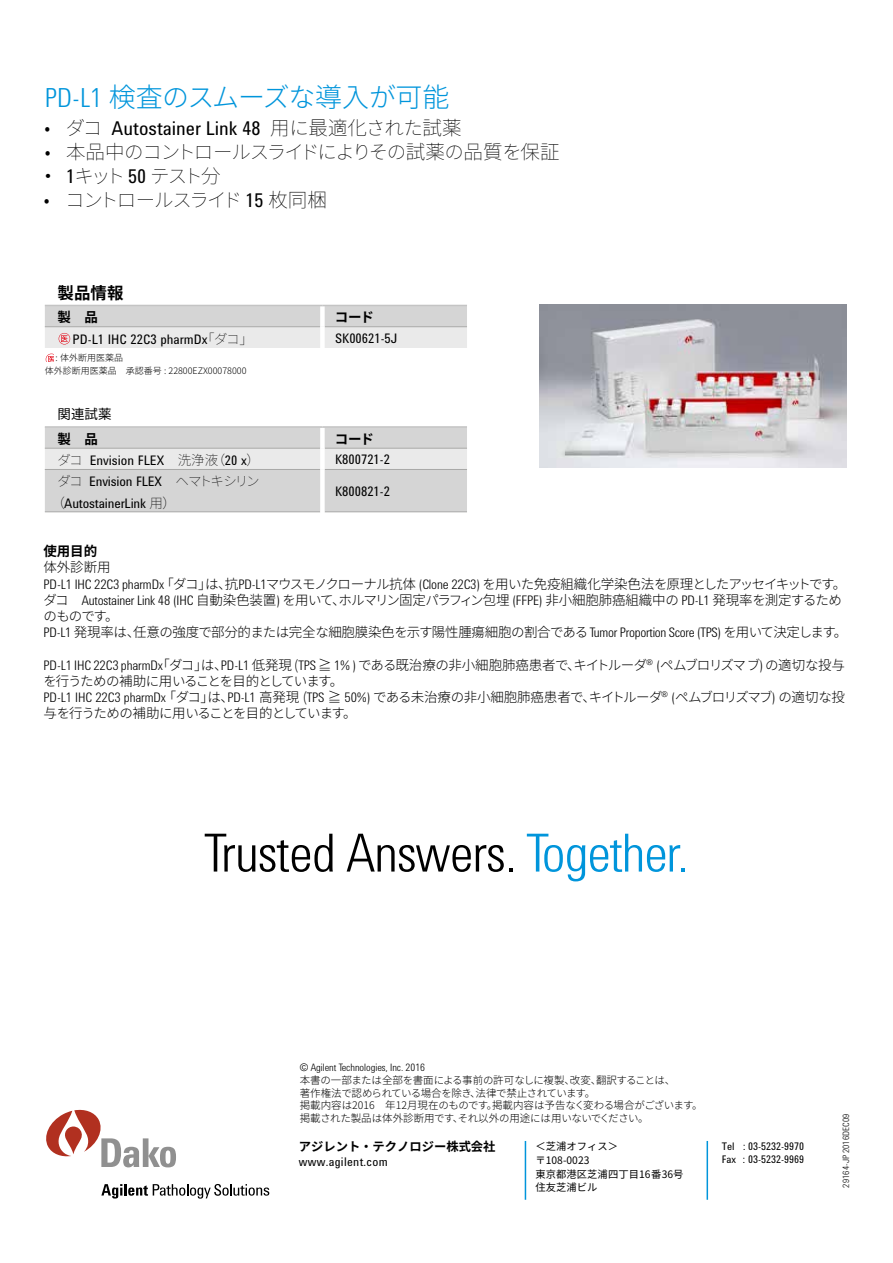
<style>
.page{position:relative;width:893px;height:1263px;background:#fff}
.page>*{position:absolute;margin:0;border:0;box-sizing:border-box;transform-origin:0 0}
.t1{font:300 54px "Agilent Condensed CFF";letter-spacing:-.01em;color:#000}
.t2{font:300 27px "Noto Sans CJ Kjp";letter-spacing:-.02em;color:#0095db}
.t3{font:100 19.5px "Noto Sans CJ Kjp";letter-spacing:-.07em;color:#000}
.t4{font:19.5px "Agilent Condensed CFF";color:#000}
.t5{font:700 16.5px "Noto Sans CJ Kjp";color:#000}
.t6{font:300 13.5px/16.2px "Noto Sans CJ Kjp";letter-spacing:-.035em;color:#000}
.t7{font:13.5px/21.5px "Agilent Condensed CFF";color:#000}
.t8{font:700 13.5px "Noto Sans CJ Kjp";letter-spacing:-.01em;color:#000}
.t9{font:13.5px "Noto Sans CJ Kjp";color:#000}
.t10{font:700 12.3px "Noto Sans CJ Kjp";color:#000}
.t11{font:12.3px "Agilent Condensed CFF";letter-spacing:.025em;color:#000}
.t12{font:10.8px/13.8px "Agilent Condensed CFF";color:#000}
.t13{font:300 10.5px/12.6px "Noto Sans CJ Kjp";letter-spacing:-.02em;color:#000}
.t14{font:300 10.5px "Agilent Condensed CFF";color:#000}
.t15{font:10.35px/13.8px "Noto Sans CJ Kjp";color:#000}
.t16{font:300 9px/12.3px "Noto Sans CJ Kjp";color:#000}
.t17{font:300 9px "Agilent Condensed CFF";letter-spacing:.01em;color:#000}
.s1{font-family:"Agilent Condensed CFF"}
.s2{font-family:"Noto Sans CJ Kjp";font-weight:100}
.s3{font-family:"Agilent Condensed CFF";font-weight:400}
.s4{color:#0095db}
</style>
<div class="page">
<div style="left:45px;top:306px;width:422px;height:205px;background:#d5d5d5"></div>
<svg style="left:45px;top:327px;width:422px;height:142px"></svg>
<hr style="left:45px;top:326px;width:275px;height:1px;background:#a8a8a7">
<hr style="left:325px;top:326px;width:142px;height:1px;background:#a8a8a7">
<hr style="left:45px;top:448px;width:275px;height:1px;background:#a8a8a7">
<hr style="left:325px;top:448px;width:142px;height:1px;background:#a8a8a7">
<hr style="left:45px;top:469px;width:275px;height:1px;background:#a8a8a7">
<hr style="left:325px;top:469px;width:142px;height:1px;background:#a8a8a7">
<hr style="left:45px;top:511px;width:275px;height:1px;background:#a8a8a7">
<hr style="left:325px;top:511px;width:142px;height:1px;background:#a8a8a7">
<div style="left:320px;top:306px;width:5px;height:21px;background:#fff"></div>
<div style="left:320px;top:327px;width:5px;height:21px;background:#fff"></div>
<div style="left:320px;top:428px;width:5px;height:20px;background:#fff"></div>
<div style="left:320px;top:448px;width:5px;height:21px;background:#fff"></div>
<div style="left:320px;top:469px;width:5px;height:43px;background:#fff"></div>
<hr style="left:45px;top:426px;width:277px;height:2px;background:#c4c4c4">
<hr style="left:322px;top:426px;width:145px;height:2px;background:#c4c4c4">
<hr style="left:45px;top:305px;width:277px;height:1px;background:#c4c4c4">
<hr style="left:322px;top:305px;width:145px;height:1px;background:#c4c4c4">
<hr style="left:525px;top:1141px;width:1px;height:59px;background:#0095db">
<hr style="left:707px;top:1141px;width:1px;height:59px;background:#0095db">
<svg style="left:101px;top:1184px;width:168px;height:14px"></svg>
<svg style="left:46px;top:1109px;width:130px;height:58px"></svg>
<img style="left:539px;top:304px;width:307px;height:163px">
<svg style="left:59px;top:333px;width:11px;height:11px"></svg>
<svg style="left:46px;top:354px;width:8px;height:8px"></svg>
<h2 class="t2" style="left:45px;top:82px;width:406px"><span class="s1">PD-L1</span> 検査のスムーズな導入が可能</h2>
<h3 class="t4" style="left:45px;top:113px;width:418px"><span class="s2">• ダコ</span> Autostainer Link 48 <span class="s2">用に最適化された試薬</span></h3>
<h3 class="t3" style="left:45px;top:141px;width:516px">• 本品中のコントロールスライドによりその試薬の品質を保証</h3>
<h3 class="t3" style="left:45px;top:165px;width:177px"><span class="s3">• 1</span>キット <span class="s3">50</span> テスト分</h3>
<h3 class="t3" style="left:44px;top:189px;width:284px">• コントロールスライド <span class="s3">15</span> 枚同梱</h3>
<p class="t5" style="left:58px;top:284px;width:68px">製品情報</p>
<p class="t8" style="left:58px;top:310px;width:42px">製　品</p>
<p class="t8" style="left:335px;top:310px;width:41px">コード</p>
<p class="t7" style="left:72px;top:328px;width:182px">PD-L1 IHC 22C3 pharmDx<span class="s2">「ダコ」</span></p>
<p class="t7" style="left:335px;top:327px;width:64px">SK00621-5J</p>
<p class="t16" style="left:45px;top:352px;width:203px;text-indent:11px">: 体外断用医薬品<br>体外診断用医薬品　承認番号 : 22800EZX00078000</p>
<p class="t9" style="left:58px;top:407px;width:56px">関連試薬</p>
<p class="t8" style="left:58px;top:431px;width:42px">製　品</p>
<p class="t8" style="left:335px;top:431px;width:41px">コード</p>
<p class="t7" style="left:57px;top:449px;width:204px"><span class="s2">ダコ</span> Envision FLEX<span class="s2">　洗浄液（</span>20 x<span class="s2">）</span></p>
<p class="t7" style="left:335px;top:448px;width:56px">K800721-2</p>
<p class="t7" style="left:51px;top:470px;width:210px;text-indent:6px"><span class="s2">ダコ</span> Envision FLEX<span class="s2">　ヘマトキシリン（</span>AutostainerLink <span class="s2">用）</span></p>
<p class="t7" style="left:335px;top:480px;width:56px">K800821-2</p>
<p class="t8" style="left:44px;top:544px;width:55px">使用目的</p>
<p class="t6" style="left:43px;top:560px;width:805px">体外診断用<br><span class="s1">PD-L1 IHC 22C3 pharmDx</span> 「ダコ」は、抗<span class="s1">PD-L1</span>マウスモノクローナル抗体 <span class="s1">(Clone 22C3)</span> を用いた免疫組織化学染色法を原理としたアッセイキットです。ダコ　<span class="s1">Autostainer Link 48 (IHC</span> 自動染色装置<span class="s1">)</span> を用いて、ホルマリン固定パラフィン包埋 <span class="s1">(FFPE)</span> 非小細胞肺癌組織中の <span class="s1">PD-L1</span> 発現率を測定するためのものです。<br><span class="s1">PD-L1</span> 発現率は、任意の強度で部分的または完全な細胞膜染色を示す陽性腫瘍細胞の割合である <span class="s1">Tumor Proportion Score (TPS)</span> を用いて決定します。</p>
<p class="t6" style="left:43px;top:657px;width:803px"><span class="s1">PD-L1 IHC 22C3 pharmDx</span>「ダコ」は、<span class="s1">PD-L1</span> 低発現 (<span class="s1">TPS</span> ≧ <span class="s1">1% )</span> である既治療の非小細胞肺癌患者で、キイトルーダ<sup>®</sup> <span class="s1">(</span>ペムブロリズマブ<span class="s1">)</span> の適切な投与を行うための補助に用いることを目的としています。<br><span class="s1">PD-L1 IHC 22C3 pharmDx</span> 「ダコ」は、<span class="s1">PD-L1</span> 高発現 (<span class="s1">TPS</span> ≧ <span class="s1">50%)</span> である未治療の非小細胞肺癌患者で、キイトルーダ<sup>®</sup> <span class="s1">(</span>ペムブロリズマブ<span class="s1">)</span> の適切な投与を行うための補助に用いることを目的としています。</p>
<h1 class="t1" style="left:204px;top:812px;width:486px">Trusted Answers. <span class="s4">Together.</span></h1>
<p class="t14" style="left:300px;top:1060px;width:127px">© Agilent Technologies, Inc. 2016</p>
<p class="t13" style="left:300px;top:1074px;width:404px">本書の一部または全部を書面による事前の許可なしに複製、改変、翻訳することは、<br>著作権法で認められている場合を除き、法律で禁止されています。<br>掲載内容は2016　年12月現在のものです。掲載内容は予告なく変わる場合がございます。掲載された製品は体外診断用です、それ以外の用途には用いないでください。</p>
<p class="t10" style="left:299px;top:1140px;width:198px">アジレント・テクノロジー株式会社</p>
<p class="t11" style="left:299px;top:1152px;width:90px">www.agilent.com</p>
<p class="t15" style="left:536px;top:1139px;width:149px">＜芝浦オフィス＞<br>〒108-0023<br>東京都港区芝浦四丁目16番36号住友芝浦ビル</p>
<p class="t12" style="left:722px;top:1138px;width:84px">Tel : 03-5232-9970<br>Fax : 03-5232-9969</p>
<p class="t17" style="left:839px;top:1187px;width:75px;rotate:-90deg">29164-JP 2016DEC09</p>
</div>
